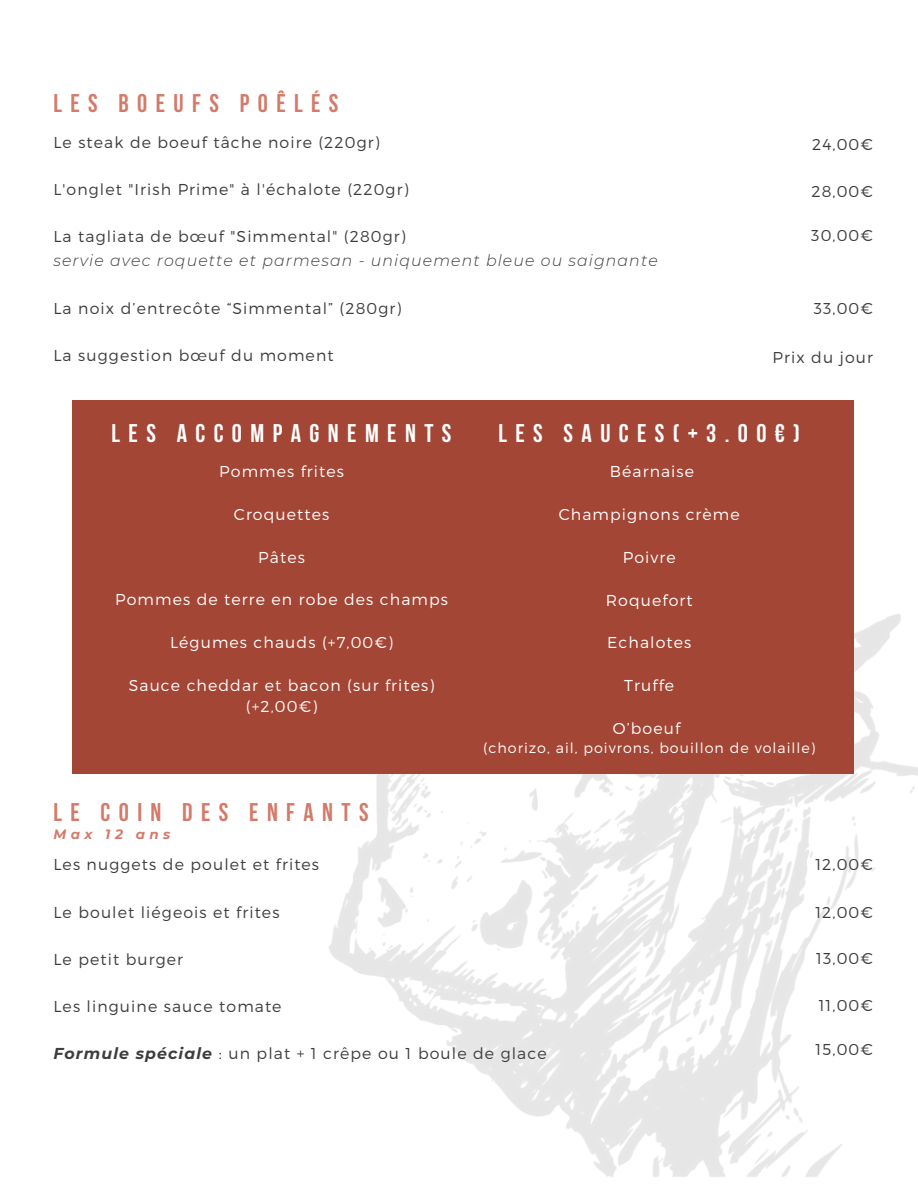
<style>
.page{position:relative;width:918px;height:1188px;background:#fff}
.page>*{position:absolute;margin:0;border:0;box-sizing:border-box;transform-origin:0 0}
.t1{font:700 25.5px "Bebas Neue";letter-spacing:.33em;color:#fff}
.t2{font:700 25.5px "Bebas Neue";letter-spacing:.33em;color:#d37a6a}
.t3{font:300 15.75px "Montserrat";letter-spacing:.07em;color:#3d3d3d}
.t4{font:300 15.75px/21.3px "Montserrat";letter-spacing:.07em;color:#fff;text-align:center}
.t5{font:italic 300 15.75px "Montserrat";letter-spacing:.07em;color:#3d3d3d}
.t6{font:300 14.25px "Montserrat";letter-spacing:.07em;color:#fff}
.t7{font:italic 700 13.5px "Montserrat";letter-spacing:.33em;color:#d37a6a}
.s1{font-weight:700;font-style:italic}
</style>
<div class="page">
<img style="left:134px;top:614px;width:784px;height:563px">
<div style="left:72px;top:400px;width:782px;height:373px;background:#a44635"></div>
<p class="t2" style="left:53px;top:93px;width:287px">LES BOEUFS POÊLÉS</p>
<p class="t3" style="left:53px;top:132px;width:328px">Le steak de boeuf tâche noire (220gr)</p>
<p class="t3" style="left:53px;top:179px;width:357px">L'onglet "Irish Prime" à l'échalote (220gr)</p>
<p class="t3" style="left:53px;top:226px;width:354px">La tagliata de bœuf "Simmental" (280gr)</p>
<p class="t5" style="left:53px;top:251px;width:606px">servie avec roquette et parmesan - uniquement bleue ou saignante</p>
<p class="t3" style="left:53px;top:298px;width:350px">La noix d’entrecôte “Simmental” (280gr)</p>
<p class="t3" style="left:53px;top:346px;width:282px">La suggestion bœuf du moment</p>
<p class="t3" style="left:812px;top:134px;width:62px">24,00€</p>
<p class="t3" style="left:811px;top:181px;width:63px">28,00€</p>
<p class="t3" style="left:811px;top:225px;width:63px">30,00€</p>
<p class="t3" style="left:814px;top:298px;width:61px">33,00€</p>
<p class="t3" style="left:772px;top:347px;width:102px">Prix du jour</p>
<p class="t1" style="left:112px;top:423px;width:341px">LES ACCOMPAGNEMENTS</p>
<h1 class="t4" style="left:219px;top:460px;width:126px">Pommes frites</h1>
<p class="t4" style="left:234px;top:503px;width:97px">Croquettes</p>
<p class="t4" style="left:258px;top:546px;width:48px">Pâtes</p>
<p class="t4" style="left:115px;top:588px;width:334px">Pommes de terre en robe des champs</p>
<p class="t4" style="left:170px;top:631px;width:225px">Légumes chauds (+7,00€)</p>
<p class="t4" style="left:129px;top:674px;width:307px">Sauce cheddar et bacon (sur frites) (+2,00€)</p>
<h1 class="t2" style="left:53px;top:802px;width:317px">LE COIN DES ENFANTS</h1>
<p class="t7" style="left:53px;top:826px;width:119px">Max 12 ans</p>
<p class="t1" style="left:498px;top:423px;width:303px">LES SAUCES(+3.00€)</p>
<p class="t4" style="left:610px;top:460px;width:86px">Béarnaise</p>
<p class="t4" style="left:559px;top:503px;width:182px">Champignons crème</p>
<p class="t4" style="left:623px;top:546px;width:54px">Poivre</p>
<p class="t4" style="left:606px;top:589px;width:88px">Roquefort</p>
<p class="t4" style="left:607px;top:631px;width:86px">Echalotes</p>
<h1 class="t4" style="left:624px;top:674px;width:51px">Truffe</h1>
<h1 class="t4" style="left:613px;top:717px;width:69px">O’boeuf</h1>
<p class="t6" style="left:483px;top:739px;width:334px">(chorizo, ail, poivrons, bouillon de volaille)</p>
<p class="t3" style="left:53px;top:855px;width:267px">Les nuggets de poulet et frites</p>
<p class="t3" style="left:53px;top:902px;width:228px">Le boulet liégeois et frites</p>
<p class="t3" style="left:53px;top:949px;width:131px">Le petit burger</p>
<p class="t3" style="left:53px;top:996px;width:230px">Les linguine sauce tomate</p>
<p class="t3" style="left:53px;top:1044px;width:495px"><span class="s1">Formule spéciale</span> : un plat + 1 crêpe ou 1 boule de glace</p>
<p class="t3" style="left:815px;top:855px;width:59px">12,00€</p>
<p class="t3" style="left:815px;top:902px;width:59px">12,00€</p>
<p class="t3" style="left:816px;top:949px;width:58px">13,00€</p>
<p class="t3" style="left:819px;top:995px;width:56px">11,00€</p>
<p class="t3" style="left:816px;top:1039px;width:59px">15,00€</p>
</div>
